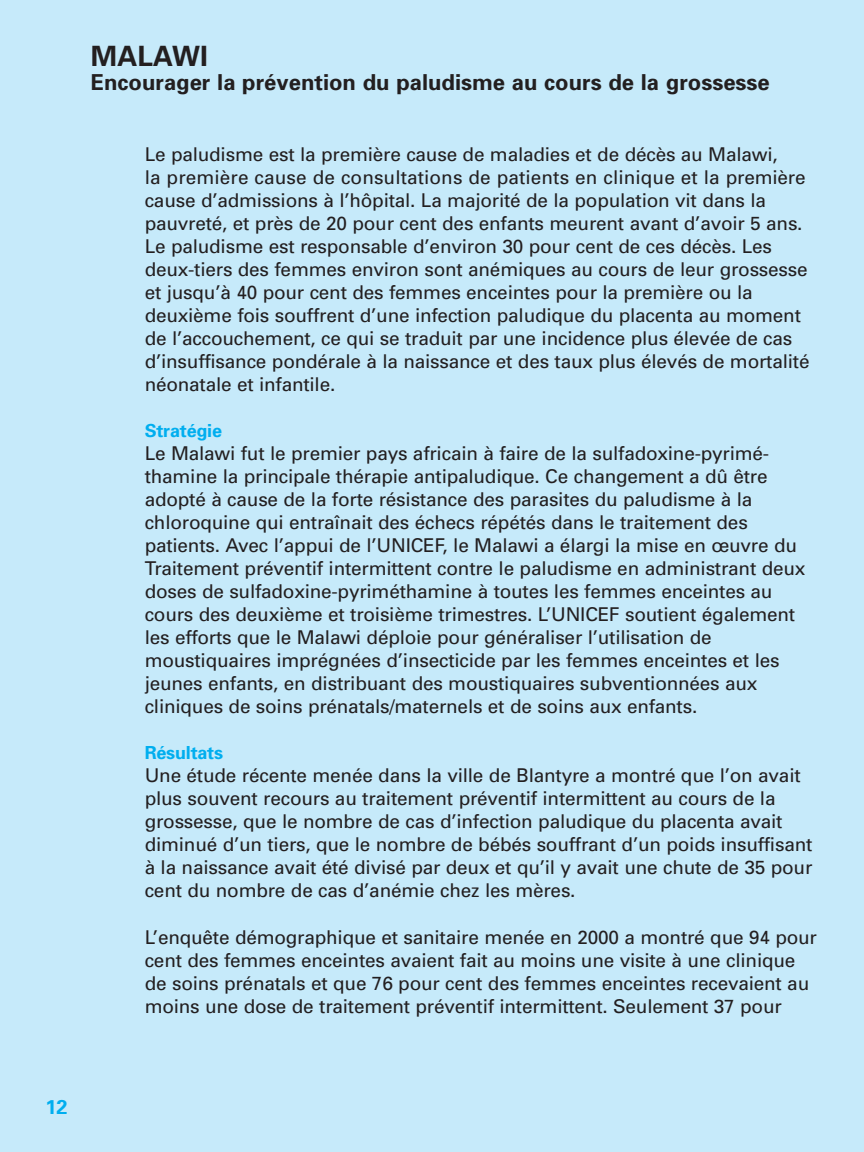
<style>
.page{position:relative;width:864px;height:1152px;background:#c6eafa}
.page>*{position:absolute;margin:0;border:0;box-sizing:border-box;transform-origin:0 0}
.t1{font:700 28px "Univers";color:#231f20}
.t2{font:700 22px "Univers";color:#231f20}
.t3{font:700 20px "Univers";color:#00aeef}
.t4{font:19px/23px "Univers";letter-spacing:-.01em;color:#231f20}
.t5{font:700 18px "Univers";letter-spacing:-.01em;color:#00aeef}
</style>
<div class="page">
<h1 class="t1" style="left:91px;top:45px;width:119px">MALAWI</h1>
<p class="t2" style="left:91px;top:74px;width:681px">Encourager la prévention du paludisme au cours de la grossesse</p>
<p class="t4" style="left:145px;top:144px;width:666px">Le paludisme est la première cause de maladies et de décès au Malawi,<br>la première cause de consultations de patients en clinique et la première cause d’admissions à l’hôpital. La majorité de la population vit dans la pauvreté, et près de 20 pour cent des enfants meurent avant d’avoir 5 ans.<br>Le paludisme est responsable d’environ 30 pour cent de ces décès. Les deux-tiers des femmes environ sont anémiques au cours de leur grossesse et jusqu’à 40 pour cent des femmes enceintes pour la première ou la deuxième fois souffrent d’une infection paludique du placenta au moment de l’accouchement, ce qui se traduit par une incidence plus élevée de cas d’insuffisance pondérale à la naissance et des taux plus élevés de mortalité néonatale et infantile.</p>
<p class="t5" style="left:145px;top:424px;width:79px">Stratégie</p>
<p class="t4" style="left:145px;top:443px;width:662px">Le Malawi fut le premier pays africain à faire de la sulfadoxine-pyrimé&shy;thamine la principale thérapie antipaludique. Ce changement a dû être adopté à cause de la forte résistance des parasites du paludisme à la chloroquine qui entraînait des échecs répétés dans le traitement des patients. Avec l’appui de l’UNICEF, le Malawi a élargi la mise en œuvre du Traitement préventif intermittent contre le paludisme en administrant deux doses de sulfadoxine-pyriméthamine à toutes les femmes enceintes au cours des deuxième et troisième trimestres. L’UNICEF soutient également les efforts que le Malawi déploie pour généraliser l’utilisation de moustiquaires imprégnées d’insecticide par les femmes enceintes et les jeunes enfants, en distribuant des moustiquaires subventionnées aux cliniques de soins prénatals/maternels et de soins aux enfants.</p>
<p class="t5" style="left:145px;top:746px;width:80px">Résultats</p>
<p class="t4" style="left:145px;top:765px;width:669px">Une étude récente menée dans la ville de Blantyre a montré que l’on avait plus souvent recours au traitement préventif intermittent au cours de la grossesse, que le nombre de cas d’infection paludique du placenta avait diminué d’un tiers, que le nombre de bébés souffrant d’un poids insuffisant à la naissance avait été divisé par deux et qu’il y avait une chute de 35 pour cent du nombre de cas d’anémie chez les mères.</p>
<p class="t4" style="left:145px;top:927px;width:674px">L’enquête démographique et sanitaire menée en 2000 a montré que 94 pour cent des femmes enceintes avaient fait au moins une visite à une clinique de soins prénatals et que 76 pour cent des femmes enceintes recevaient au moins une dose de traitement préventif intermittent. Seulement 37 pour</p>
<p class="t3" style="left:45px;top:1100px;width:24px">12</p>
</div>
